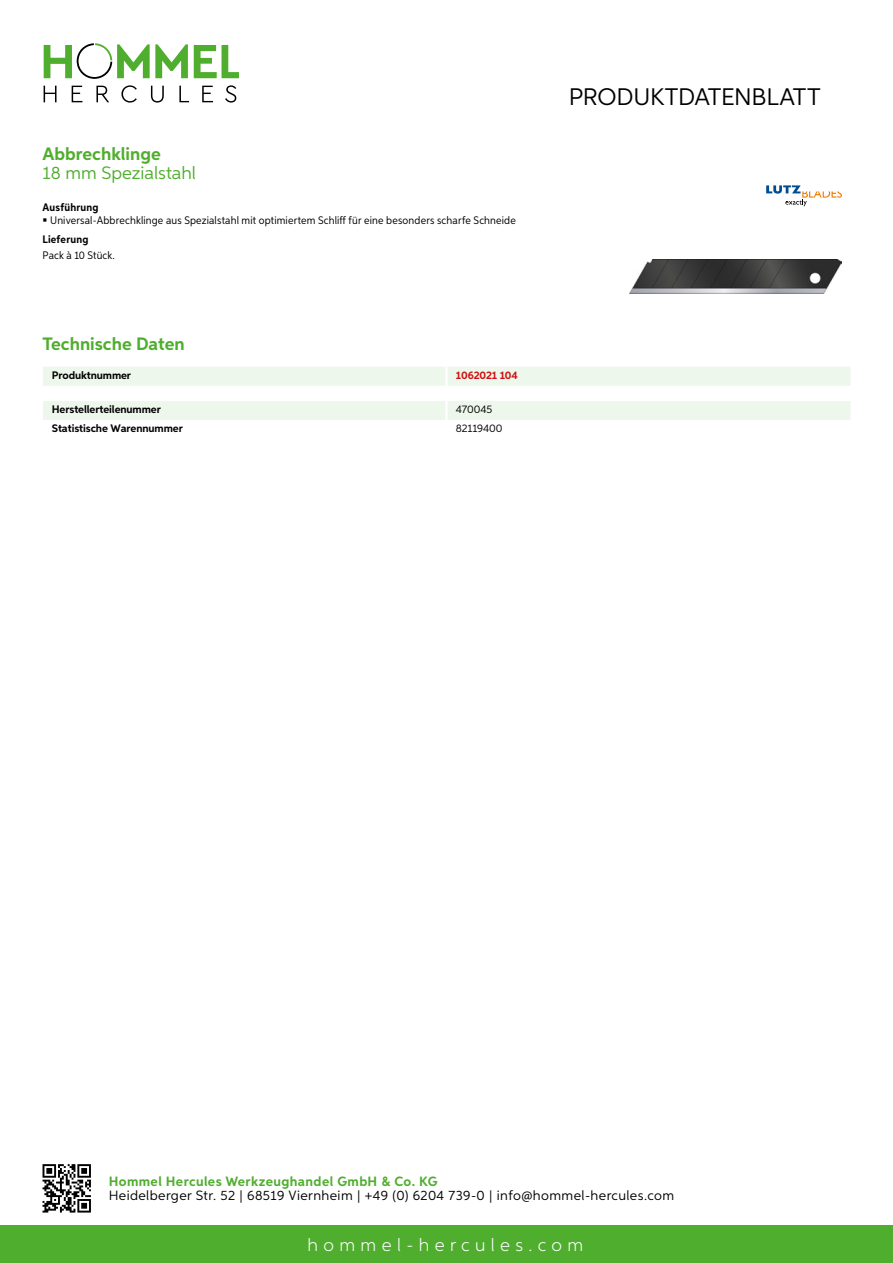
<style>
.page{position:relative;width:893px;height:1263px;background:#fff}
.page>*{position:absolute;margin:0;border:0;box-sizing:border-box;transform-origin:0 0}
.t1{font:24px "Aspira";letter-spacing:-.01em;color:#000}
.t2{font:700 18px "Aspira";color:#50ae2f}
.t3{font:300 18px "Aspira";letter-spacing:.3em;color:#fff}
.t4{font:18px "Aspira";color:#50ae2f}
.t5{font:13.5px "Aspira";letter-spacing:.03em;color:#000}
.t6{font:700 13.5px "Aspira";letter-spacing:.03em;color:#50ae2f}
.t7{font:10.95px "Aspira Nar";letter-spacing:.015em;color:#000}
.t8{font:700 10.95px "Aspira";letter-spacing:-.01em;color:#000}
.t9{font:700 10.95px "Aspira Nar";letter-spacing:.02em;color:#000}
.t10{font:10.95px "Aspira";letter-spacing:-.01em;color:#000}
.t11{font:700 10.95px "Aspira";letter-spacing:-.01em;color:#cd1013}
</style>
<div class="page">
<div style="left:0;top:1226px;width:893px;height:37px;background:#50ae2f"></div>
<svg style="left:43px;top:1164px;width:48px;height:48px"></svg>
<svg style="left:194px;top:45px;width:45px;height:33px"></svg>
<svg style="left:44px;top:43px;width:144px;height:36px"></svg>
<svg style="left:44px;top:86px;width:13px;height:16px"></svg>
<svg style="left:72px;top:86px;width:10px;height:16px"></svg>
<svg style="left:96px;top:86px;width:13px;height:16px"></svg>
<svg style="left:121px;top:85px;width:16px;height:18px"></svg>
<svg style="left:151px;top:86px;width:13px;height:17px"></svg>
<svg style="left:179px;top:86px;width:10px;height:16px"></svg>
<svg style="left:202px;top:86px;width:11px;height:16px"></svg>
<svg style="left:225px;top:85px;width:11px;height:18px"></svg>
<div style="left:43px;top:367px;width:807px;height:19px;background:#eef7eb"></div>
<hr style="left:445px;top:367px;width:3px;height:19px;background:#fff">
<div style="left:43px;top:401px;width:807px;height:19px;background:#eef7eb"></div>
<img style="left:629px;top:259px;width:213px;height:35px">
<svg style="left:766px;top:185px;width:76px;height:21px"></svg>
<h2 class="t2" style="left:43px;top:142px;width:120px">Abbrechklinge</h2>
<h2 class="t4" style="left:43px;top:162px;width:155px">18 mm Spezialstahl</h2>
<p class="t9" style="left:43px;top:201px;width:58px">Ausführung</p>
<p class="t7" style="left:50px;top:214px;width:467px">Universal-Abbrechklinge aus Spezialstahl mit optimiertem Schliff für eine besonders scharfe Schneide</p>
<p class="t9" style="left:43px;top:233px;width:47px">Lieferung</p>
<p class="t7" style="left:43px;top:248px;width:74px">Pack à 10 Stück.</p>
<h2 class="t2" style="left:43px;top:332px;width:144px">Technische Daten</h2>
<p class="t8" style="left:52px;top:368px;width:81px">Produktnummer</p>
<p class="t11" style="left:456px;top:368px;width:64px">1062021 104</p>
<p class="t8" style="left:52px;top:403px;width:111px">Herstellerteilenummer</p>
<p class="t10" style="left:456px;top:403px;width:38px">470045</p>
<p class="t8" style="left:52px;top:422px;width:132px">Statistische Warennummer</p>
<p class="t10" style="left:456px;top:422px;width:48px">82119400</p>
<h1 class="t1" style="left:569px;top:82px;width:253px">Produktdatenblatt</h1>
<p class="t6" style="left:109px;top:1172px;width:330px">Hommel Hercules Werkzeughandel GmbH &amp; Co. KG</p>
<p class="t5" style="left:109px;top:1187px;width:567px">Heidelberger Str. 52 | 68519 Viernheim | +49 (0) 6204 739-0 | info@hommel-hercules.com</p>
<h2 class="t3" style="left:307px;top:1234px;width:277px">hommel-hercules.com</h2>
</div>
